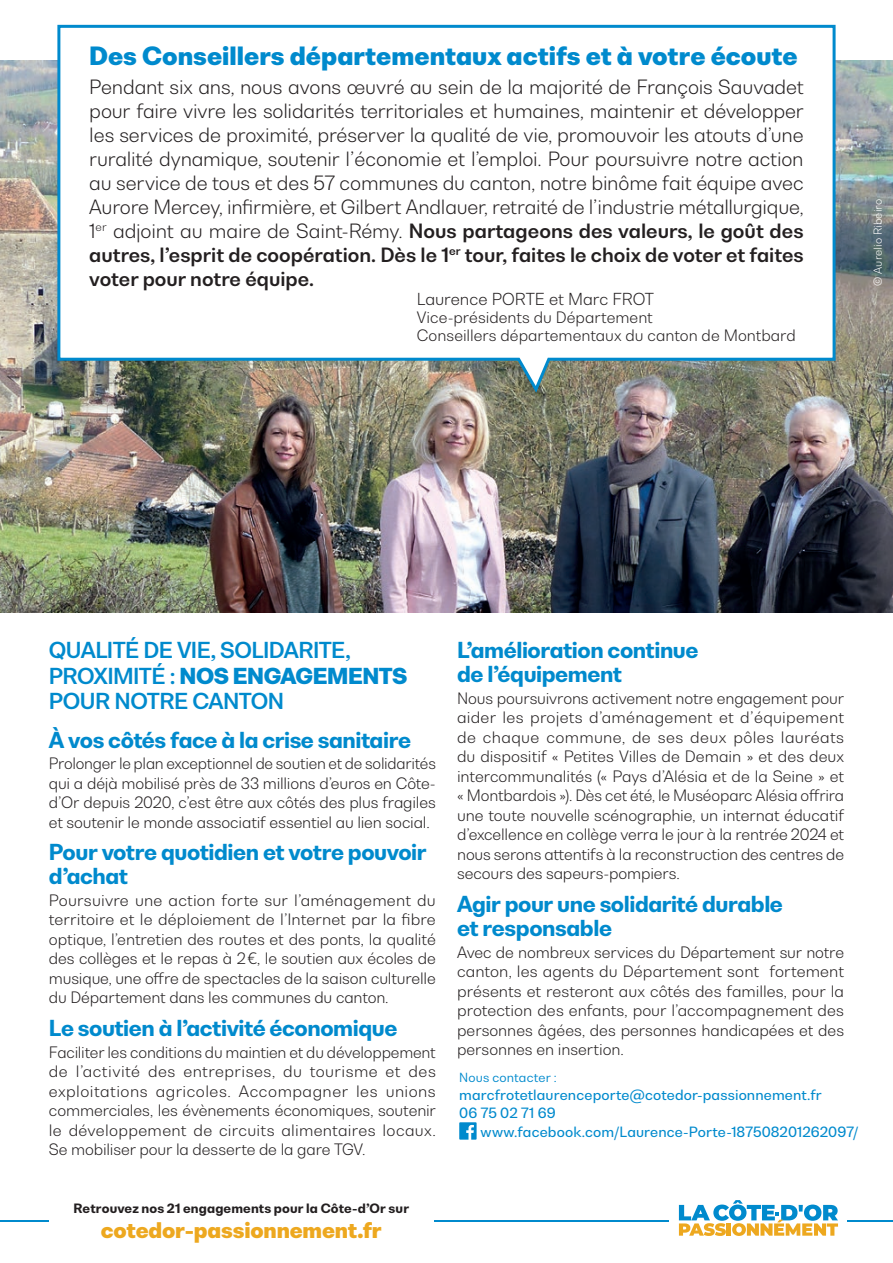
<style>
.page{position:relative;width:893px;height:1263px;background:#fff}
.page>*{position:absolute;margin:0;border:0;box-sizing:border-box;transform-origin:0 0}
.t1{font:24px "Bw Nista Geo";color:#008acd}
.t2{font:800 21px/24px "Bw Nista Geo";letter-spacing:-.02em;color:#008acd}
.t3{font:700 21px/25.2px "Bw Nista Geo";letter-spacing:-.03em;color:#008acd}
.t4{font:20.55px "Bw Nista Geo";letter-spacing:-.01em;color:#eda81f}
.t5{font:300 18.75px/24px "Bw Nista Geo";letter-spacing:-.01em;color:#231f20;text-align:justify}
.t6{font:300 15.75px "Bw Nista Geo";letter-spacing:-.005em;color:#231f20}
.t7{font:300 15px/19.5px "Bw Nista Geo";letter-spacing:-.005em;color:#231f20;text-align:justify}
.t8{font:500 13.5px/18.3px "Bw Nista Geo";letter-spacing:.01em;color:#008acd}
.t9{font:800 12.3px "Bw Nista Geo";letter-spacing:.01em;color:#231f20}
.t10{font:12px "Bw Nista Geo";letter-spacing:.015em;color:#008acd}
.t11{font:300 10.5px "Bw Nista Geo";letter-spacing:.01em;color:#fff}
.s1{font-weight:700}
.s2{font-weight:400}
</style>
<div class="page">
<svg style="left:679px;top:1200px;width:159px;height:36px"></svg>
<hr style="left:0;top:1220px;width:668px;height:2px;background:#008acd">
<hr style="left:848px;top:1220px;width:45px;height:2px;background:#008acd">
<div style="left:49px;top:1193px;width:385px;height:59px;background:#fff"></div>
<img style="left:0;top:61px;width:893px;height:551px">
<svg style="left:56px;top:24px;width:781px;height:372px"></svg>
<svg style="left:459px;top:1122px;width:18px;height:18px"></svg>
<h1 class="t1" style="left:89px;top:40px;width:710px">Des Conseillers départementaux actifs et à votre écoute</h1>
<p class="t5" style="left:89px;top:74px;width:716px">Pendant six ans, nous avons œuvré au sein de la majorité de François Sauvadet pour faire vivre les solidarités territoriales et humaines, maintenir et développer les services de proximité, préserver la qualité de vie, promouvoir les atouts d’une ruralité dynamique, soutenir l’économie et l’emploi. Pour poursuivre notre action au service de tous et des 57 communes du canton, notre binôme fait équipe avec Aurore Mercey, infirmière, et Gilbert Andlauer, retraité de l’industrie métallurgique, 1<sup>er</sup> adjoint au maire de Saint-Rémy. <span class="s1">Nous partageons des valeurs, le goût des autres, l’esprit de coopération. Dès le 1</span><sup>er</sup> <span class="s1">tour, faites le choix de voter et faites voter pour notre équipe.</span></p>
<p class="t6" style="left:417px;top:289px;width:239px">Laurence PORTE et Marc FROT</p>
<p class="t7" style="left:417px;top:308px;width:381px;line-height:18px">Vice-présidents du Département<br>Conseillers départementaux du canton de Montbard</p>
<p class="t11" style="left:871px;top:286px;width:88px;rotate:-90deg">© Aurelio Ribeiro</p>
<h2 class="t3" style="left:49px;top:637px;width:360px">QUALITÉ DE VIE, SOLIDARITE,<br>PROXIMITÉ : <span class="s2">NOS ENGAGEMENTS<br></span>POUR NOTRE CANTON</h2>
<h2 class="t2" style="left:49px;top:727px;width:364px">À vos côtés face à la crise sanitaire</h2>
<p class="t7" style="left:49px;top:753px;width:389px">Prolonger le plan exceptionnel de soutien et de solidarités qui a déjà mobilisé près de 33 millions d’euros en Côte&shy;d’Or depuis 2020, c’est être aux côtés des plus fragiles et soutenir le monde associatif essentiel au lien social.</p>
<h2 class="t2" style="left:49px;top:840px;width:379px">Pour votre quotidien et votre pouvoir d’achat</h2>
<p class="t7" style="left:49px;top:890px;width:388px">Poursuivre une action forte sur l’aménagement du territoire et le déploiement de l’Internet par la fibre optique, l’entretien des routes et des ponts, la qualité des collèges et le repas à 2€, le soutien aux écoles de musique, une offre de spectacles de la saison culturelle du Département dans les communes du canton.</p>
<h2 class="t2" style="left:49px;top:1016px;width:350px">Le soutien à l’activité économique</h2>
<p class="t7" style="left:49px;top:1042px;width:388px">Faciliter les conditions du maintien et du développement de l’activité des entreprises, du tourisme et des exploitations agricoles. Accompagner les unions commerciales, les évènements économiques, soutenir le développement de circuits alimentaires locaux.<br>Se mobiliser pour la desserte de la gare TGV.</p>
<p class="t9" style="left:74px;top:1200px;width:337px">Retrouvez nos 21 engagements pour la Côte-d’Or sur</p>
<h3 class="t4" style="left:101px;top:1215px;width:282px">cotedor-passionnement.fr</h3>
<h2 class="t2" style="left:457px;top:638px;width:243px">L’amélioration continue de l’équipement</h2>
<p class="t7" style="left:457px;top:688px;width:388px">Nous poursuivrons activement notre engagement pour aider les projets d’aménagement et d’équipement de chaque commune, de ses deux pôles lauréats du dispositif « Petites Villes de Demain » et des deux intercommunalités (« Pays d’Alésia et de la Seine » et « Montbardois »). Dès cet été, le Muséoparc Alésia offrira une toute nouvelle scénographie, un internat éducatif d’excellence en collège verra le jour à la rentrée 2024 et nous serons attentifs à la reconstruction des centres de secours des sapeurs-pompiers.</p>
<h2 class="t2" style="left:457px;top:892px;width:327px">Agir pour une solidarité durable et responsable</h2>
<p class="t7" style="left:457px;top:942px;width:388px">Avec de nombreux services du Département sur notre canton, les agents du Département sont fortement présents et resteront aux côtés des familles, pour la protection des enfants, pour l’accompagnement des personnes âgées, des personnes handicapées et des personnes en insertion.</p>
<p class="t10" style="left:459px;top:1069px;width:99px">Nous contacter :</p>
<p class="t8" style="left:459px;top:1086px;width:364px">marcfrotetlaurenceporte@cotedor-passionnement.fr<br>06 75 02 71 69</p>
<p class="t8" style="left:480px;top:1122px;width:380px">www.facebook.com/Laurence-Porte-187508201262097/</p>
</div>
